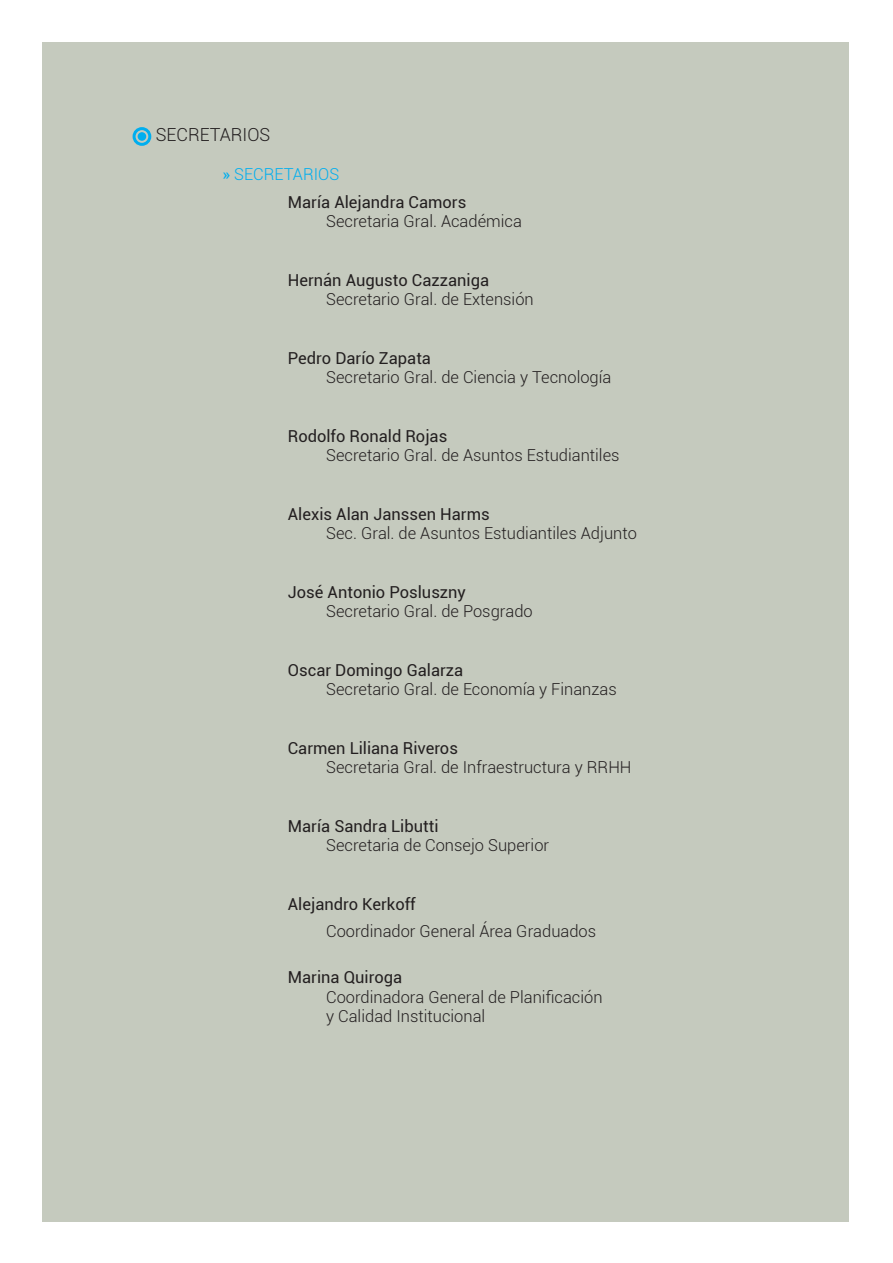
<style>
.page{position:relative;width:893px;height:1263px;background:#fff}
.page>*{position:absolute;margin:0;border:0;box-sizing:border-box;transform-origin:0 0}
.t1{font:300 18px "Roboto";color:#231f20}
.t2{font:300 16.5px/19.5px "Roboto";color:#231f20}
.t3{font:16.5px/27.8px "Roboto";color:#231f20}
.s1{color:#00aeef}
.s2{font-weight:300;color:#00aeef}
</style>
<div class="page">
<div style="left:43px;top:43px;width:806px;height:1178px;background:#c5cabe"></div>
<div style="left:133px;top:127px;width:18px;height:19px;border:3px solid #00aeef;border-radius:50%"></div>
<div style="left:138px;top:132px;width:8px;height:9px;background:#00aeef;border-radius:50%"></div>
<p class="t1" style="left:156px;top:122px;width:116px">SECRETARIOS</p>
<p class="t3" style="left:288px;top:159px;width:180px;text-indent:-65px"><span class="s1">»</span> <span class="s2">SECRETARIOS<br></span>María Alejandra Camors</p>
<p class="t2" style="left:326px;top:211px;width:197px">Secretaria Gral. Académica</p>
<p class="t3" style="left:288px;top:265px;width:203px">Hernán Augusto Cazzaniga</p>
<p class="t2" style="left:326px;top:289px;width:209px">Secretario Gral. de Extensión</p>
<p class="t3" style="left:288px;top:343px;width:145px">Pedro Darío Zapata</p>
<p class="t2" style="left:326px;top:367px;width:287px">Secretario Gral. de Ciencia y Tecnología</p>
<p class="t3" style="left:288px;top:421px;width:161px">Rodolfo Ronald Rojas</p>
<p class="t2" style="left:326px;top:445px;width:295px">Secretario Gral. de Asuntos Estudiantiles</p>
<p class="t3" style="left:288px;top:499px;width:203px">Alexis Alan Janssen Harms</p>
<p class="t2" style="left:326px;top:523px;width:312px">Sec. Gral. de Asuntos Estudiantiles Adjunto</p>
<p class="t3" style="left:288px;top:577px;width:180px">José Antonio Posluszny</p>
<p class="t2" style="left:326px;top:601px;width:208px">Secretario Gral. de Posgrado</p>
<p class="t3" style="left:288px;top:655px;width:177px">Oscar Domingo Galarza</p>
<p class="t2" style="left:326px;top:679px;width:292px">Secretario Gral. de Economía y Finanzas</p>
<p class="t3" style="left:288px;top:733px;width:172px">Carmen Liliana Riveros</p>
<p class="t2" style="left:326px;top:757px;width:307px">Secretaria Gral. de Infraestructura y RRHH</p>
<p class="t3" style="left:288px;top:811px;width:152px">María Sandra Libutti</p>
<p class="t2" style="left:326px;top:835px;width:225px">Secretaria de Consejo Superior</p>
<p class="t3" style="left:288px;top:889px;width:129px">Alejandro Kerkoff</p>
<p class="t2" style="left:326px;top:920px;width:272px">Coordinador General Área Graduados</p>
<p class="t3" style="left:288px;top:963px;width:116px">Marina Quiroga</p>
<p class="t2" style="left:326px;top:986px;width:278px">Coordinadora General de Planificación y Calidad Institucional</p>
</div>
